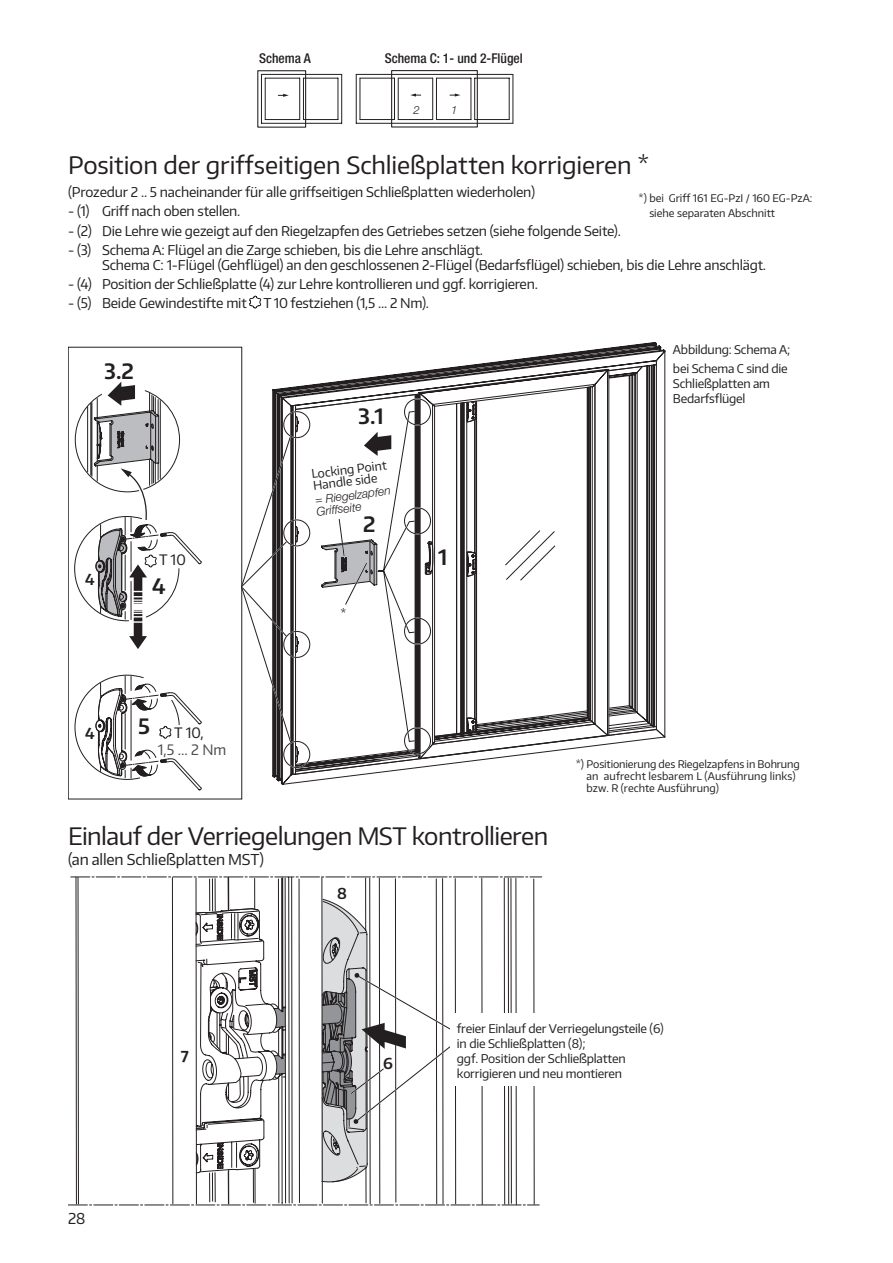
<style>
.page{position:relative;width:893px;height:1263px;background:#fff}
.page>*{position:absolute;margin:0;border:0;box-sizing:border-box;transform-origin:0 0}
.Fließtext{font:24px "Encode Sans Normal";letter-spacing:-.01em;color:#231f20}
.t1{font:600 21px "Encode Sans Normal";color:#231f20}
.Fließtext-2{font:15px "Encode Sans Normal";letter-spacing:-.01em;color:#231f20}
.t2{font:600 15px "Encode Sans Normal";color:#231f20}
.t3{font:14.25px/17.1px "Encode Sans Normal";color:#4a4b4c;text-align:center}
.t4{font:14.25px "Encode Sans Normal";color:#231f20}
.Fließtext-3{font:13.5px/15px "Encode Sans Normal";letter-spacing:-.015em;color:#231f20}
.Fließtext-4{font:500 condensed 13.5px "Helvetica Neue LT";color:#231f20}
.Fließtext-5{font:12px/15px "Encode Sans Normal";letter-spacing:-.015em;color:#231f20}
.t5{font:12px/12px "Encode Sans Normal";color:#231f20}
.Fließtext-6{font:italic 300 12px/12px "Helvetica Neue LT";color:#231f20}
.t6{font:italic 300 11.25px "Helvetica Neue";color:#231f20}
.Fließtext-7{font:10.5px/12px "Encode Sans Normal";color:#231f20}
.s1{color:#231f20}
</style>
<div class="page">
<svg style="left:272px;top:343px;width:393px;height:442px"></svg>
<svg style="left:295px;top:364px;width:362px;height:410px"></svg>
<svg style="left:415px;top:370px;width:194px;height:389px"></svg>
<svg style="left:425px;top:541px;width:8px;height:34px"></svg>
<svg style="left:456px;top:401px;width:179px;height:333px"></svg>
<div style="left:404px;top:398px;width:27px;height:27px;border:1px solid #fff;border-radius:50%"></div>
<div style="left:404px;top:399px;width:27px;height:26px;border:1px solid #231f20;border-radius:50%"></div>
<div style="left:404px;top:507px;width:27px;height:27px;border:1px solid #fff;border-radius:50%"></div>
<div style="left:404px;top:508px;width:27px;height:26px;border:1px solid #231f20;border-radius:50%"></div>
<div style="left:404px;top:617px;width:27px;height:28px;border:1px solid #fff;border-radius:50%"></div>
<div style="left:404px;top:618px;width:27px;height:26px;border:1px solid #231f20;border-radius:50%"></div>
<div style="left:404px;top:727px;width:27px;height:27px;border:1px solid #231f20;border-radius:50%"></div>
<svg style="left:321px;top:410px;width:98px;height:332px"></svg>
<svg style="left:242px;top:416px;width:57px;height:348px"></svg>
<div style="left:283px;top:411px;width:27px;height:27px;border:1px solid #fff;border-radius:50%"></div>
<div style="left:284px;top:411px;width:26px;height:27px;border:1px solid #231f20;border-radius:50%"></div>
<div style="left:283px;top:519px;width:27px;height:27px;border:1px solid #fff;border-radius:50%"></div>
<div style="left:284px;top:520px;width:26px;height:26px;border:1px solid #231f20;border-radius:50%"></div>
<div style="left:283px;top:631px;width:27px;height:27px;border:1px solid #fff;border-radius:50%"></div>
<div style="left:284px;top:631px;width:26px;height:27px;border:1px solid #231f20;border-radius:50%"></div>
<div style="left:283px;top:741px;width:27px;height:27px;border:1px solid #fff;border-radius:50%"></div>
<div style="left:284px;top:741px;width:26px;height:27px;border:1px solid #231f20;border-radius:50%"></div>
<div style="left:68px;top:347px;width:174px;height:452px;border:1px solid #231f20"></div>
<svg style="left:74px;top:381px;width:128px;height:410px"></svg>
<svg style="left:76px;top:878px;width:247px;height:21px"></svg>
<svg style="left:365px;top:878px;width:170px;height:21px"></svg>
<hr style="left:209px;top:879px;width:1px;height:32px;background:#231f20">
<hr style="left:212px;top:878px;width:1px;height:33px;background:#231f20">
<hr style="left:228px;top:877px;width:1px;height:33px;background:#231f20">
<hr style="left:215px;top:878px;width:1px;height:33px;background:#231f20">
<svg style="left:71px;top:877px;width:471px;height:1px"></svg>
<svg style="left:68px;top:899px;width:471px;height:307px"></svg>
<hr style="left:513px;top:74px;width:1px;height:49px;background:#231f20">
<hr style="left:475px;top:119px;width:34px;height:1px;background:#231f20">
<hr style="left:356px;top:123px;width:157px;height:1px;background:#231f20">
<hr style="left:356px;top:74px;width:157px;height:1px;background:#231f20">
<hr style="left:509px;top:78px;width:1px;height:42px;background:#231f20">
<hr style="left:475px;top:78px;width:34px;height:1px;background:#231f20">
<svg style="left:257px;top:70px;width:221px;height:58px"></svg>
<svg style="left:249px;top:296px;width:13px;height:12px"></svg>
<div style="left:450px;top:1013px;width:224px;height:72px;background:#fff"></div>
<p class="Fließtext-4" style="left:259px;top:50px;width:53px">Schema A</p>
<p class="Fließtext-4" style="left:385px;top:50px;width:140px">Schema C: 1- und 2-Flügel</p>
<p class="t6" style="left:414px;top:104px;width:8px">2</p>
<p class="t6" style="left:451px;top:103px;width:8px">1</p>
<p class="Fließtext" style="left:68px;top:149px;width:583px">Position der griffseitigen Schließplatten korrigieren *</p>
<p class="Fließtext-3" style="left:68px;top:184px;width:469px">(Prozedur 2 .. 5 nacheinander für alle griffseitigen Schließplatten wiederholen)</p>
<p class="Fließtext-3" style="left:68px;top:203px;width:174px">- (1) Griff nach oben stellen.</p>
<p class="Fließtext-3" style="left:68px;top:223px;width:554px">- (2) Die Lehre wie gezeigt auf den Riegelzapfen des Getriebes setzen (siehe folgende Seite).</p>
<p class="Fließtext-3" style="left:102px;top:242px;width:665px;text-indent:-34px">- (3) Schema A: Flügel an die Zarge schieben, bis die Lehre anschlägt.<br>Schema C: 1-Flügel (Gehfl ügel) an den geschlossenen 2-Flügel (Bedarfsfl ügel) schieben, bis die Lehre anschlägt.</p>
<p class="Fließtext-3" style="left:68px;top:276px;width:471px">- (4) Position der Schließplatte (4) zur Lehre kontrollieren und ggf. korrigieren.</p>
<p class="Fließtext-3" style="left:68px;top:295px;width:363px">- (5) Beide Gewindestifte mit T 10 festziehen (1,5 ... 2 Nm).</p>
<p class="Fließtext-7" style="left:649px;top:190px;width:165px;line-height:15px;text-indent:-11px">*) bei Griff 161 EG-PzI / 160 EG-PzA: siehe separaten Abschnitt</p>
<p class="t1" style="left:104px;top:357px;width:31px">3.2</p>
<p class="t2" style="left:85px;top:569px;width:11px">4</p>
<p class="t4" style="left:159px;top:550px;width:28px">T 10</p>
<p class="t1" style="left:152px;top:572px;width:15px">4</p>
<p class="t1" style="left:358px;top:403px;width:27px">3.1</p>
<p class="t5" style="left:311px;top:467px;width:77px;rotate:-7deg">Locking Point<br>Handle side</p>
<p class="Fließtext-6" style="left:315px;top:494px;width:77px;rotate:-7deg">= Riegelzapfen<br>Griffseite</p>
<p class="t1" style="left:363px;top:510px;width:14px">2</p>
<p class="t5" style="left:341px;top:607px;width:7px">*</p>
<p class="t1" style="left:438px;top:544px;width:11px">1</p>
<p class="Fließtext-5" style="left:673px;top:339px;width:119px;line-height:19.2px">Abbildung: Schema A; bei Schema C sind die</p>
<p class="Fließtext-5" style="left:673px;top:375px;width:99px">Schließplatten am<br>Bedarfsfl ügel</p>
<p class="t2" style="left:85px;top:723px;width:11px">4</p>
<p class="t1" style="left:138px;top:713px;width:13px">5</p>
<p class="t3" style="left:158px;top:724px;width:70px"><span class="s1">T 10,<br></span>1,5 ... 2 Nm</p>
<p class="Fließtext" style="left:68px;top:821px;width:482px">Einlauf der Verriegelungen MST kontrollieren</p>
<p class="Fließtext-2" style="left:68px;top:849px;width:197px">(an allen Schließplatten MST)</p>
<p class="t2" style="left:337px;top:883px;width:11px">8</p>
<p class="Fließtext-7" style="left:587px;top:757px;width:215px;text-indent:-11px">*) Positionierung des Riegelzapfens in Bohrung an aufrecht lesbarem L (Ausführung links) bzw. R (rechte Ausführung)</p>
<p class="Fließtext-2" style="left:68px;top:1209px;width:19px">28</p>
<p class="t2" style="left:181px;top:1047px;width:9px">7</p>
<p class="t2" style="left:383px;top:1053px;width:11px">6</p>
<p class="Fließtext-5" style="left:457px;top:1020px;width:208px">freier Einlauf der Verriegelungsteile (6) in die Schließplatten (8);<br>ggf. Position der Schließplatten korrigieren und neu montieren</p>
</div>
